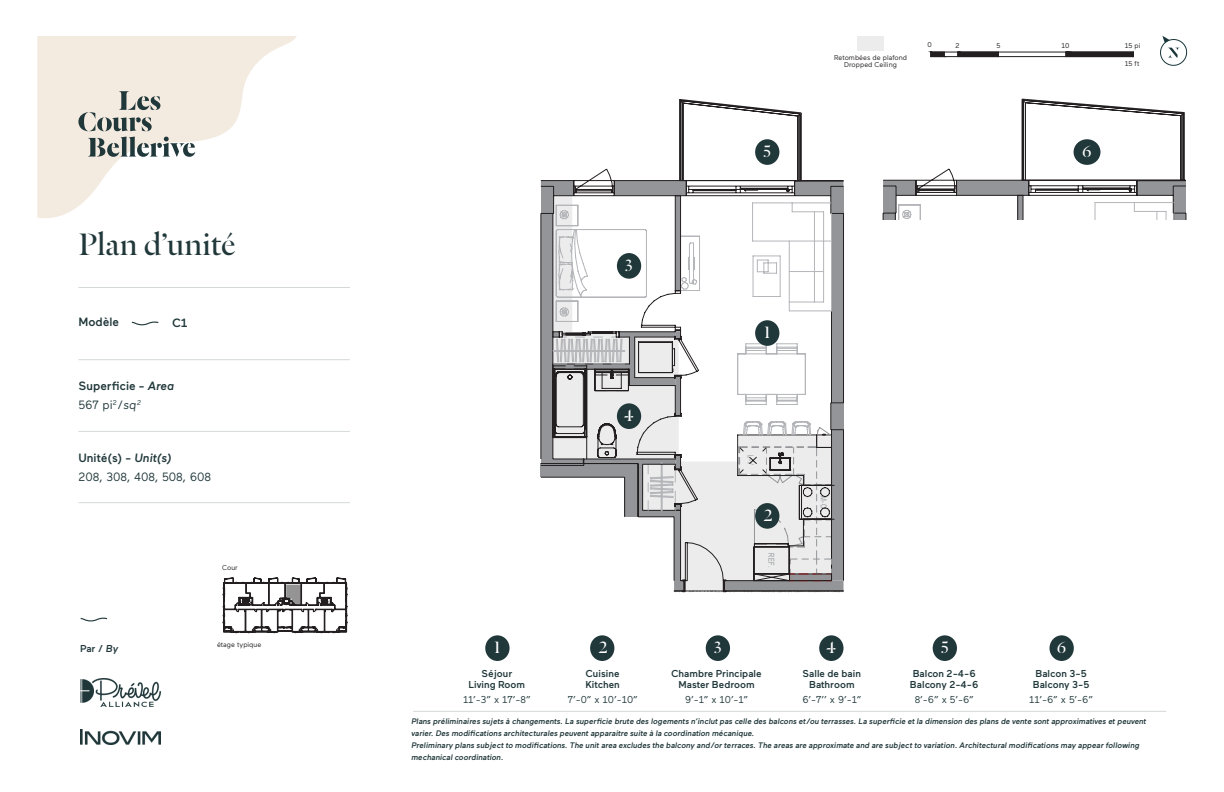
<style>
.page{position:relative;width:1224px;height:792px;background:#fff}
.page>*{position:absolute;margin:0;border:0;box-sizing:border-box;transform-origin:0 0}
.t1{font:34px "Dala Floda";color:#21383b}
.t2{font:18px "Dala Floda";color:#fff}
.t3{font:15px "Calibri";letter-spacing:.09em;color:#231f20;scale:.86 1}
.t4{font:500 12px "Maax";color:#21383b}
.t5{font:12px "Maax";color:#21383b}
.t6{font:700 11px "Calibri";color:#231f20;scale:.86 1}
.t7{font:500 10px/11px "Maax";color:#21383b;text-align:center}
.t8{font:10px "Maax";color:#21383b}
.t9{font:9px/11px "Calibri";letter-spacing:.08em;color:#231f20;scale:.86 1}
.t10{font:8.1px "Arial Narrow";color:#939598;scale:.85 1}
.t11{font:8.1px "Arial Narrow";color:#939598;scale:.86 1}
.t12{font:italic 500 8px/12px "Maax";color:#21383b}
.t13{font:7px/7px "Maax";color:#231f20;text-align:center}
.s1{font-style:italic}
.s2{font-weight:700}
</style>
<div class="page">
<div style="left:857px;top:36px;width:27px;height:14px;background:#ececec"></div>
<svg style="left:541px;top:99px;width:303px;height:82px"></svg>
<svg style="left:541px;top:181px;width:303px;height:411px"></svg>
<svg style="left:553px;top:336px;width:279px;height:245px"></svg>
<svg style="left:883px;top:99px;width:303px;height:121px"></svg>
<div style="left:755px;top:320px;width:24px;height:26px;background:#21383b;border-radius:50%"></div>
<div style="left:617px;top:403px;width:24px;height:26px;background:#21383b;border-radius:50%"></div>
<div style="left:755px;top:503px;width:24px;height:26px;background:#21383b;border-radius:50%"></div>
<div style="left:755px;top:139px;width:24px;height:26px;background:#21383b;border-radius:50%"></div>
<div style="left:1074px;top:139px;width:26px;height:26px;background:#21383b;border-radius:50%"></div>
<div style="left:617px;top:253px;width:24px;height:26px;background:#21383b;border-radius:50%"></div>
<div style="left:485px;top:635px;width:25px;height:26px;background:#21383b;border-radius:50%"></div>
<div style="left:819px;top:635px;width:25px;height:26px;background:#21383b;border-radius:50%"></div>
<div style="left:590px;top:635px;width:24px;height:26px;background:#21383b;border-radius:50%"></div>
<div style="left:933px;top:635px;width:24px;height:26px;background:#21383b;border-radius:50%"></div>
<div style="left:1050px;top:635px;width:24px;height:26px;background:#21383b;border-radius:50%"></div>
<div style="left:706px;top:635px;width:24px;height:26px;background:#21383b;border-radius:50%"></div>
<svg style="left:223px;top:578px;width:124px;height:55px"></svg>
<hr style="left:78px;top:287px;width:272px;height:1px;background:#21383b">
<hr style="left:78px;top:359px;width:272px;height:1px;background:#21383b">
<hr style="left:78px;top:431px;width:272px;height:1px;background:#21383b">
<hr style="left:78px;top:502px;width:272px;height:1px;background:#21383b">
<svg style="left:37px;top:36px;width:260px;height:182px;fill:#f3eae0"></svg>
<svg style="left:88px;top:137px;width:107px;height:20px"></svg>
<svg style="left:78px;top:91px;width:82px;height:40px;background:#c1c0b9"></svg>
<img style="left:81px;top:678px;width:80px;height:29px">
<img style="left:81px;top:729px;width:80px;height:16px">
<svg style="left:131px;top:321px;width:28px;height:5px"></svg>
<svg style="left:80px;top:617px;width:28px;height:5px"></svg>
<hr style="left:413px;top:711px;width:753px;height:1px;background:#21383b">
<svg style="left:1160px;top:36px;width:28px;height:30px"></svg>
<svg style="left:928px;top:51px;width:206px;height:7px"></svg>
<h1 class="t1" style="left:78px;top:222px;width:159px">Plan d’unité</h1>
<h3 class="t4" style="left:78px;top:316px;width:42px">Modèle</h3>
<p class="t4" style="left:172px;top:317px;width:17px">C1</p>
<h3 class="t4" style="left:78px;top:379px;width:97px">Superficie - <span class="s1">Area</span></h3>
<p class="t5" style="left:78px;top:398px;width:65px">567 pi<sup>2</sup>/sq<sup>2</sup></p>
<h3 class="t4" style="left:78px;top:451px;width:95px">Unité(s) - <span class="s1">Unit(s)</span></h3>
<p class="t5" style="left:78px;top:470px;width:134px">208, 308, 408, 508, 608</p>
<p class="t13" style="left:222px;top:565px;width:17px">Cour</p>
<p class="t7" style="left:80px;top:643px;width:40px">Par / <span class="s1">By</span></p>
<p class="t13" style="left:217px;top:641px;width:46px">étage typique</p>
<p class="t13" style="left:834px;top:54px;width:74px">Retombées de plafond<br>Dropped Ceiling</p>
<p class="t13" style="left:928px;top:42px;width:6px">0</p>
<p class="t13" style="left:956px;top:42px;width:6px">2</p>
<p class="t13" style="left:996px;top:43px;width:5px">5</p>
<p class="t13" style="left:1061px;top:42px;width:10px">10</p>
<p class="t13" style="left:1125px;top:43px;width:17px">15 pi</p>
<p class="t13" style="left:1125px;top:61px;width:16px">15 ft</p>
<p class="t2" style="left:625px;top:254px;width:9px">3</p>
<p class="t2" style="left:624px;top:404px;width:11px">4</p>
<p class="t2" style="left:764px;top:140px;width:9px">5</p>
<p class="t2" style="left:1082px;top:140px;width:11px">6</p>
<p class="t2" style="left:764px;top:321px;width:8px">1</p>
<p class="t11" style="left:757px;top:455px;width:13px;rotate:90deg">L-V</p>
<p class="t2" style="left:764px;top:504px;width:10px">2</p>
<p class="t10" style="left:777px;top:553px;width:19px;rotate:90deg">REF.</p>
<p class="t10" style="left:830px;top:496px;width:16px;rotate:90deg">M-O</p>
<p class="t2" style="left:494px;top:636px;width:8px">1</p>
<p class="t2" style="left:599px;top:636px;width:10px">2</p>
<p class="t2" style="left:714px;top:636px;width:9px">3</p>
<p class="t2" style="left:827px;top:636px;width:11px">4</p>
<p class="t2" style="left:941px;top:636px;width:9px">5</p>
<p class="t2" style="left:1057px;top:636px;width:11px">6</p>
<p class="t7" style="left:481px;top:668px;width:32px">Séjour</p>
<p class="t7" style="left:469px;top:679px;width:58px">Living Room</p>
<p class="t8" style="left:463px;top:694px;width:69px">11’-3” x 17’-8”</p>
<p class="t7" style="left:586px;top:668px;width:36px;text-align:left">Cuisine<br>Kitchen</p>
<p class="t8" style="left:568px;top:694px;width:71px">7’-0” x 10’-10”</p>
<p class="t3" style="left:569px;top:691px;width:48px">PDV00</p>
<p class="t7" style="left:672px;top:668px;width:91px">Chambre Principale<br>Master Bedroom</p>
<p class="t8" style="left:685px;top:694px;width:64px">9’-1” x 10’-1”</p>
<p class="t7" style="left:803px;top:668px;width:60px">Salle de bain<br>Bathroom</p>
<p class="t8" style="left:802px;top:694px;width:60px">6’-7’’ x 9’-1”</p>
<p class="t7" style="left:913px;top:668px;width:65px">Balcon 2-4-6</p>
<p class="t7" style="left:910px;top:679px;width:70px">Balcony 2-4-6</p>
<p class="t8" style="left:915px;top:694px;width:60px">8’-6” x 5’-6”</p>
<p class="t7" style="left:1035px;top:668px;width:53px">Balcon 3-5</p>
<p class="t7" style="left:1033px;top:679px;width:58px">Balcony 3-5</p>
<p class="t8" style="left:1029px;top:694px;width:65px">11’-6” x 5’-6”</p>
<p class="t9" style="left:471px;top:715px;width:12px">C1</p>
<p class="t9" style="left:775px;top:715px;width:40px">08/27/21</p>
<p class="t12" style="left:411px;top:715px;width:738px">Plans préliminaires sujets à changements. La superficie brute des logements n’inclut pas celle des balcons et/ou terrasses. La superficie et la dimension des plans de vente sont approximatives et peuvent varier. Des modifications architecturales peuvent apparaitre suite à la coordination mécanique.<br>Preliminary plans subject to modifications. The unit area excludes the balcony and/or terraces. The areas are approximate and are subject to variation. Architectural modifications may appear following mechanical coordination.</p>
<p class="t9" style="left:643px;top:715px;width:54px"><span class="s2">POUR CCU<br></span>RÉVISION 02</p>
<p class="t6" style="left:471px;top:740px;width:26px">ECH.</p>
<p class="t9" style="left:475px;top:753px;width:55px">3/16" = 1'-0"</p>
</div>
